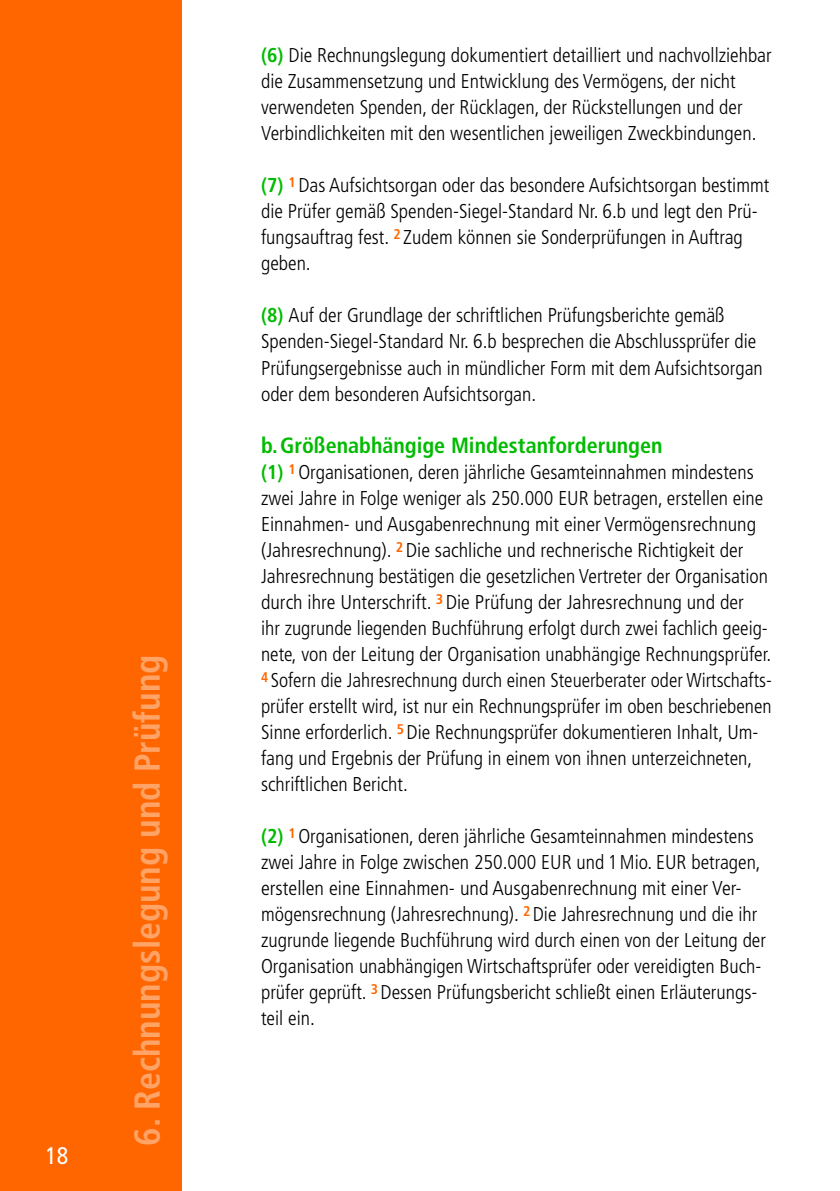
<style>
.page{position:relative;width:840px;height:1191px;background:#fff}
.page>*{position:absolute;margin:0;border:0;box-sizing:border-box;transform-origin:0 0}
.t1{font:700 condensed 36px "Frutiger";color:#ffa366}
.t2{font:condensed 24px "Frutiger";color:#fff}
.t3{font:700 condensed 22px "Frutiger";color:#0b0}
.t4{font:300 condensed 20px/26px "Frutiger";color:#000}
.s1{font-weight:700;color:#0b0}
</style>
<div class="page">
<div style="left:0;top:0;width:181px;height:1191px;background:#f60"></div>
<hr style="left:839px;top:0;width:1px;height:1191px;background:#f60">
<p class="t2" style="left:45px;top:1141px;width:25px">18</p>
<h1 class="t1" style="left:126px;top:1145px;width:492px;rotate:-90deg">6. Rechnungslegung und Prüfung</h1>
<p class="t4" style="left:261px;top:43px;width:512px"><span class="s1">(6)</span> Die Rechnungslegung dokumentiert detailliert und nachvollziehbar die Zusammensetzung und Entwicklung des Vermögens, der nicht verwendeten Spenden, der Rücklagen, der Rückstellungen und der Verbindlichkeiten mit den wesentlichen jeweiligen Zweckbindungen.</p>
<p class="t4" style="left:261px;top:173px;width:509px"><span class="s1">(7)</span> <sup>1</sup> Das Aufsichtsorgan oder das besondere Aufsichtsorgan bestimmt die Prüfer gemäß Spenden-Siegel-Standard Nr. 6.b und legt den Prü&shy;fungsauftrag fest. <sup>2</sup> Zudem können sie Sonderprüfungen in Auftrag geben.</p>
<p class="t4" style="left:261px;top:303px;width:503px"><span class="s1">(8)</span> Auf der Grundlage der schriftlichen Prüfungsberichte gemäß Spenden-Siegel-Standard Nr. 6.b besprechen die Abschlussprüfer die Prüfungsergebnisse auch in mündlicher Form mit dem Aufsichtsorgan oder dem besonderen Aufsichtsorgan.</p>
<p class="t3" style="left:261px;top:432px;width:403px">b. Größenabhängige Mindestanforderungen</p>
<p class="t4" style="left:261px;top:459px;width:512px"><span class="s1">(1)</span> <sup>1</sup> Organisationen, deren jährliche Gesamteinnahmen mindestens zwei Jahre in Folge weniger als 250.000 EUR betragen, erstellen eine Einnahmen- und Ausgabenrechnung mit einer Vermögensrechnung (Jahresrechnung). <sup>2</sup> Die sachliche und rechnerische Richtigkeit der Jahresrechnung bestätigen die gesetzlichen Vertreter der Organisation durch ihre Unterschrift. <sup>3</sup> Die Prüfung der Jahresrechnung und der<br>ihr zugrunde liegenden Buchführung erfolgt durch zwei fachlich geeig&shy;nete, von der Leitung der Organisation unabhängige Rechnungsprüfer.<br><sup>4</sup> Sofern die Jahresrechnung durch einen Steuerberater oder Wirtschafts&shy;prüfer erstellt wird, ist nur ein Rechnungsprüfer im oben beschriebenen Sinne erforderlich. <sup>5</sup> Die Rechnungsprüfer dokumentieren Inhalt, Um&shy;fang und Ergebnis der Prüfung in einem von ihnen unterzeichneten, schriftlichen Bericht.</p>
<p class="t4" style="left:261px;top:823px;width:506px"><span class="s1">(2)</span> <sup>1</sup> Organisationen, deren jährliche Gesamteinnahmen mindestens zwei Jahre in Folge zwischen 250.000 EUR und 1 Mio. EUR betragen, erstellen eine Einnahmen- und Ausgabenrechnung mit einer Ver&shy;mögensrechnung (Jahresrechnung). <sup>2</sup> Die Jahresrechnung und die ihr zugrunde liegende Buchführung wird durch einen von der Leitung der Organisation unabhängigen Wirtschaftsprüfer oder vereidigten Buch&shy;prüfer geprüft. <sup>3</sup> Dessen Prüfungsbericht schließt einen Erläuterungs&shy;teil ein.</p>
</div>
